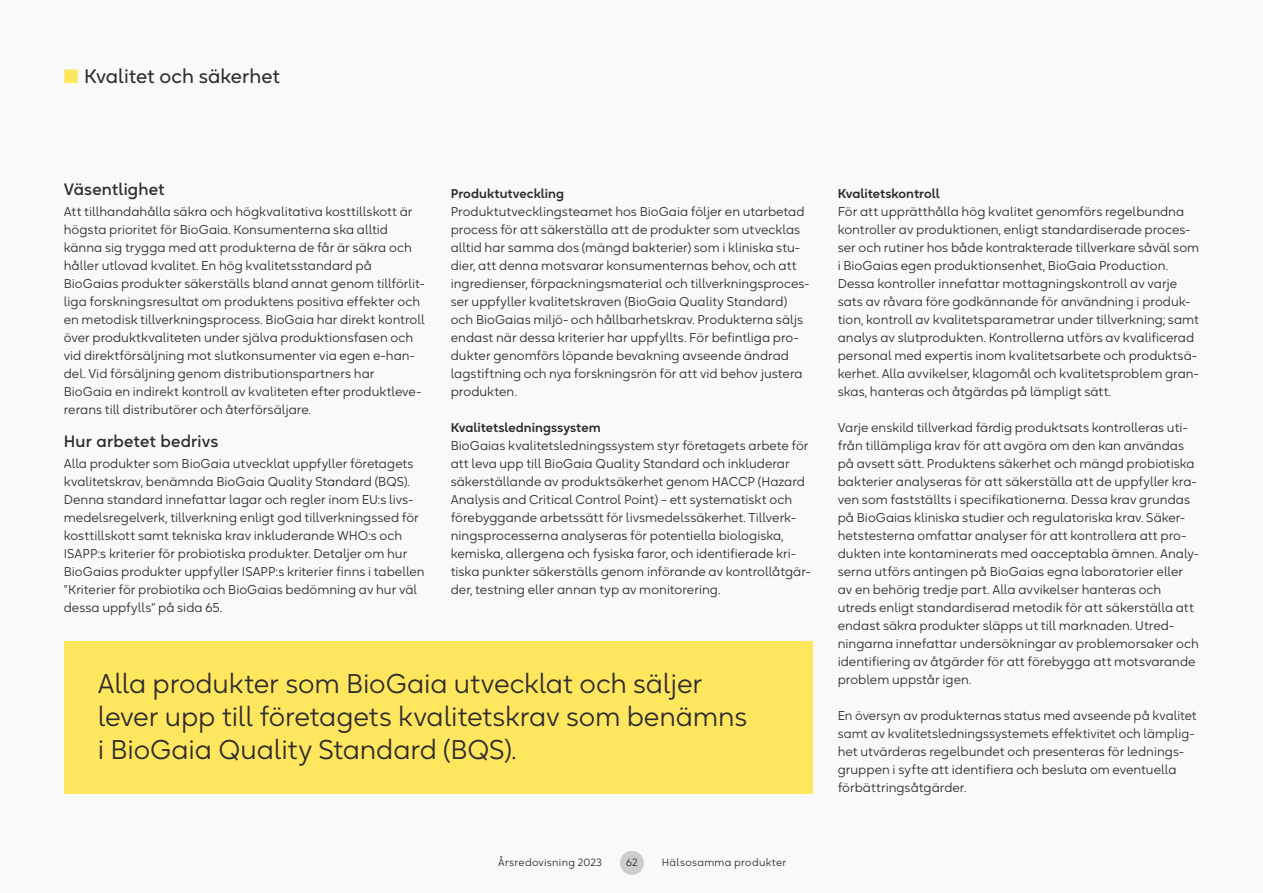
<style>
.page{position:relative;width:1263px;height:893px;background:#f9f9fa}
.page>*{position:absolute;margin:0;border:0;box-sizing:border-box;transform-origin:0 0}
.t1{font:27px/33px "Oktah Neue Nr";letter-spacing:-.01em;color:#2e2d2c}
.t2{font:19.5px "Oktah Neue";letter-spacing:-.005em;color:#2e2d2c}
.t3{font:500 16.5px "Oktah Neue";letter-spacing:.01em;color:#2e2d2c}
.t4{font:12.75px/18px "Oktah Neue Nr";color:#2e2d2c}
.t5{font:600 12.75px "Oktah Neue";color:#2e2d2c}
.t6{font:10.5px "Oktah Neue Nr";letter-spacing:.03em;color:#2e2d2c}
.s1{color:#ffe65f}
</style>
<div class="page">
<div style="left:64px;top:641px;width:748px;height:153px;background:#ffe65f"></div>
<div style="left:620px;top:851px;width:24px;height:24px;background:#cdcdce;border-radius:50%"></div>
<h2 class="t2" style="left:64px;top:62px;width:218px"><span class="s1">■</span> Kvalitet och säkerhet</h2>
<p class="t3" style="left:64px;top:177px;width:102px">Väsentlighet</p>
<p class="t4" style="left:64px;top:202px;width:362px">Att tillhandahålla säkra och högkvalitativa kosttillskott är högsta prioritet för BioGaia. Konsumenterna ska alltid känna sig trygga med att produkterna de får är säkra och håller utlovad kvalitet. En hög kvalitetsstandard på BioGaias produkter säkerställs bland annat genom tillförlit&shy;liga forskningsresultat om produktens positiva effekter och en metodisk tillverkningsprocess. BioGaia har direkt kontroll över produktkvaliteten under själva produktionsfasen och vid direktförsäljning mot slutkonsumenter via egen e-han&shy;del. Vid försäljning genom distributionspartners har BioGaia en indirekt kontroll av kvaliteten efter produktleve&shy;rerans till distributörer och återförsäljare.</p>
<p class="t3" style="left:64px;top:429px;width:156px">Hur arbetet bedrivs</p>
<p class="t4" style="left:64px;top:454px;width:362px">Alla produkter som BioGaia utvecklat uppfyller företagets kvalitetskrav, benämnda BioGaia Quality Standard (BQS).<br>Denna standard innefattar lagar och regler inom EU:s livs&shy;medelsregelverk, tillverkning enligt god tillverkningssed för kosttillskott samt tekniska krav inkluderande WHO:s och ISAPP:s kriterier för probiotiska produkter. Detaljer om hur BioGaias produkter uppfyller ISAPP:s kriterier finns i tabellen ”Kriterier för probiotika och BioGaias bedömning av hur väl dessa uppfylls” på sida 65.</p>
<p class="t5" style="left:451px;top:184px;width:115px">Produktutveckling</p>
<p class="t4" style="left:451px;top:202px;width:360px">Produktutvecklingsteamet hos BioGaia följer en utarbetad process för att säkerställa att de produkter som utvecklas alltid har samma dos (mängd bakterier) som i kliniska stu&shy;dier, att denna motsvarar konsumenternas behov, och att ingredienser, förpackningsmaterial och tillverkningsproces&shy;ser uppfyller kvalitetskraven (BioGaia Quality Standard) och BioGaias miljö- och hållbarhetskrav. Produkterna säljs endast när dessa kriterier har uppfyllts. För befintliga pro&shy;dukter genomförs löpande bevakning avseende ändrad lagstiftning och nya forskningsrön för att vid behov justera produkten.</p>
<p class="t5" style="left:451px;top:418px;width:151px">Kvalitetsledningssystem</p>
<p class="t4" style="left:451px;top:436px;width:361px">BioGaias kvalitetsledningssystem styr företagets arbete för att leva upp till BioGaia Quality Standard och inkluderar säkerställande av produktsäkerhet genom HACCP (Hazard Analysis and Critical Control Point) – ett systematiskt och förebyggande arbetssätt för livsmedelssäkerhet. Tillverk&shy;ningsprocesserna analyseras för potentiella biologiska, kemiska, allergena och fysiska faror, och identifierade kri&shy;tiska punkter säkerställs genom införande av kontrollåtgär&shy;der, testning eller annan typ av monitorering.</p>
<h1 class="t1" style="left:98px;top:665px;width:651px">Alla produkter som BioGaia utvecklat och säljer lever upp till företagets kvalitetskrav som benämns i BioGaia Quality Standard (BQS).</h1>
<p class="t6" style="left:498px;top:855px;width:105px">Årsredovisning 2023</p>
<p class="t6" style="left:626px;top:855px;width:13px">62</p>
<p class="t6" style="left:662px;top:855px;width:126px">Hälsosamma produkter</p>
<p class="t5" style="left:838px;top:184px;width:104px">Kvalitetskontroll</p>
<p class="t4" style="left:838px;top:202px;width:363px">För att upprätthålla hög kvalitet genomförs regelbundna kontroller av produktionen, enligt standardiserade proces&shy;ser och rutiner hos både kontrakterade tillverkare såväl som i BioGaias egen produktionsenhet, BioGaia Production.<br>Dessa kontroller innefattar mottagningskontroll av varje sats av råvara före godkännande för användning i produk&shy;tion, kontroll av kvalitetsparametrar under tillverkning; samt analys av slutprodukten. Kontrollerna utförs av kvalificerad personal med expertis inom kvalitetsarbete och produktsä&shy;kerhet. Alla avvikelser, klagomål och kvalitetsproblem gran&shy;skas, hanteras och åtgärdas på lämpligt sätt.</p>
<p class="t4" style="left:838px;top:418px;width:363px">Varje enskild tillverkad färdig produktsats kontrolleras uti&shy;från tillämpliga krav för att avgöra om den kan användas på avsett sätt. Produktens säkerhet och mängd probiotiska bakterier analyseras för att säkerställa att de uppfyller kra&shy;ven som fastställts i specifikationerna. Dessa krav grundas på BioGaias kliniska studier och regulatoriska krav. Säker&shy;hetstesterna omfattar analyser för att kontrollera att pro&shy;dukten inte kontaminerats med oacceptabla ämnen. Analy&shy;serna utförs antingen på BioGaias egna laboratorier eller av en behörig tredje part. Alla avvikelser hanteras och utreds enligt standardiserad metodik för att säkerställa att endast säkra produkter släpps ut till marknaden. Utred&shy;ningarna innefattar undersökningar av problemorsaker och identifiering av åtgärder för att förebygga att motsvarande problem uppstår igen.</p>
<p class="t4" style="left:838px;top:706px;width:360px">En översyn av produkternas status med avseende på kvalitet samt av kvalitetsledningssystemets effektivitet och lämplig&shy;het utvärderas regelbundet och presenteras för lednings&shy;gruppen i syfte att identifiera och besluta om eventuella förbättringsåtgärder.</p>
</div>
